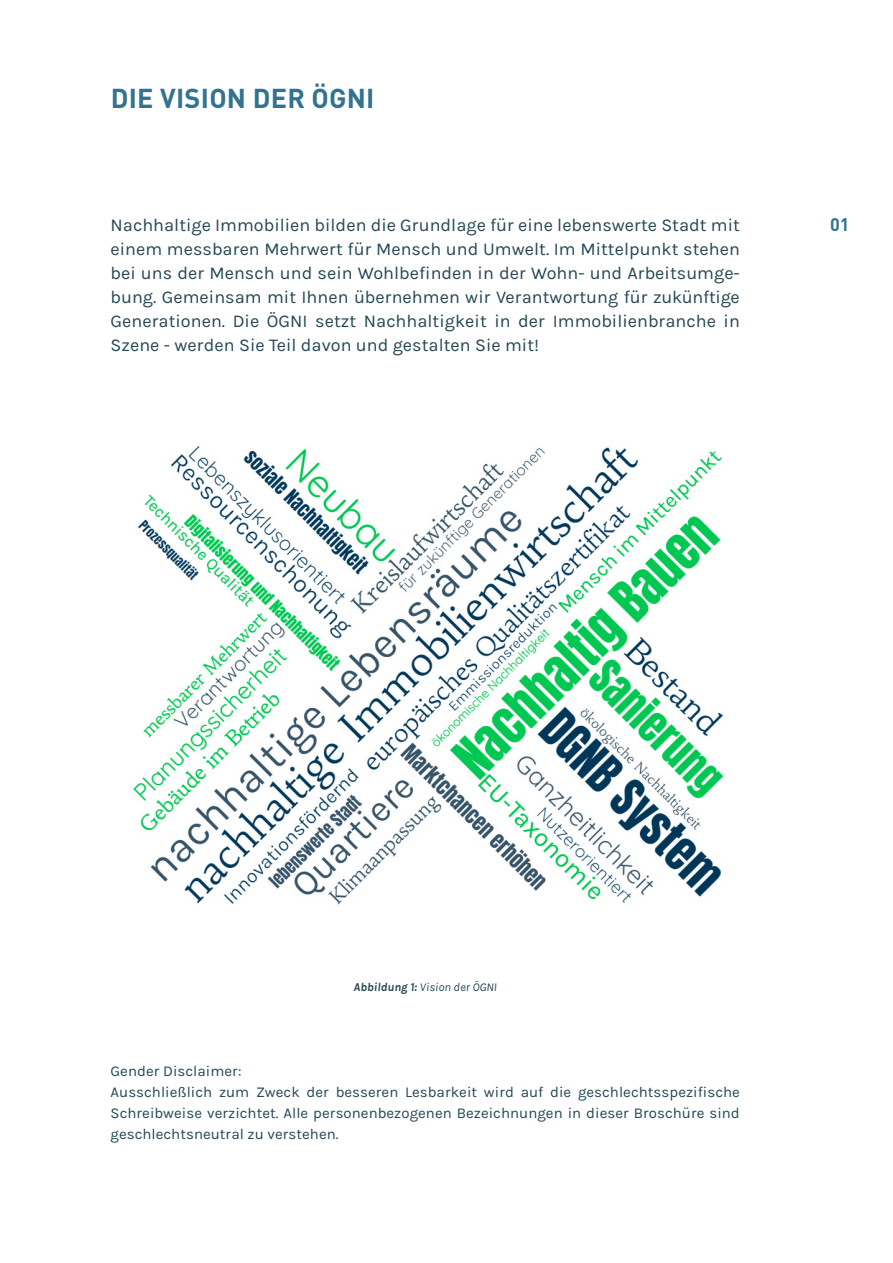
<style>
.page{position:relative;width:893px;height:1263px;background:#fff}
.page>*{position:absolute;margin:0;border:0;box-sizing:border-box;transform-origin:0 0}
.t1{font:700 27px "DIN Pro";letter-spacing:.01em;color:#32738f}
.t2{font:18px/24px "Karmilla";color:#244856;text-align:justify}
.t3{font:700 18px "DIN Pro";color:#32738f}
.t4{font:15px/21px "Karmilla";color:#244856;text-align:justify}
.t5{font:italic 12px "Karla";letter-spacing:.005em;color:#244856}
.s1{font-weight:700}
</style>
<div class="page">
<img style="left:133px;top:446px;width:591px;height:459px">
<p class="t1" style="left:111px;top:80px;width:265px">DIE VISION DER ÖGNI</p>
<p class="t2" style="left:111px;top:213px;width:631px">Nachhaltige Immobilien bilden die Grundlage für eine lebenswerte Stadt mit</p>
<p class="t3" style="left:830px;top:212px;width:21px">01</p>
<p class="t2" style="left:111px;top:237px;width:631px">einem messbaren Mehrwert für Mensch und Umwelt. Im Mittelpunkt stehen bei uns der Mensch und sein Wohlbefinden in der Wohn- und Arbeitsumge&shy;bung. Gemeinsam mit Ihnen übernehmen wir Verantwortung für zukünftige Generationen. Die ÖGNI setzt Nachhaltigkeit in der Immobilienbranche in Szene - werden Sie Teil davon und gestalten Sie mit!</p>
<p class="t5" style="left:353px;top:980px;width:145px"><span class="s1">Abbildung 1:</span> Vision der ÖGNI</p>
<p class="t4" style="left:111px;top:1060px;width:132px">Gender Disclaimer:</p>
<p class="t4" style="left:111px;top:1081px;width:631px">Ausschließlich zum Zweck der besseren Lesbarkeit wird auf die geschlechtsspezifische Schreibweise verzichtet. Alle personenbezogenen Bezeichnungen in dieser Broschüre sind geschlechtsneutral zu verstehen.</p>
</div>
